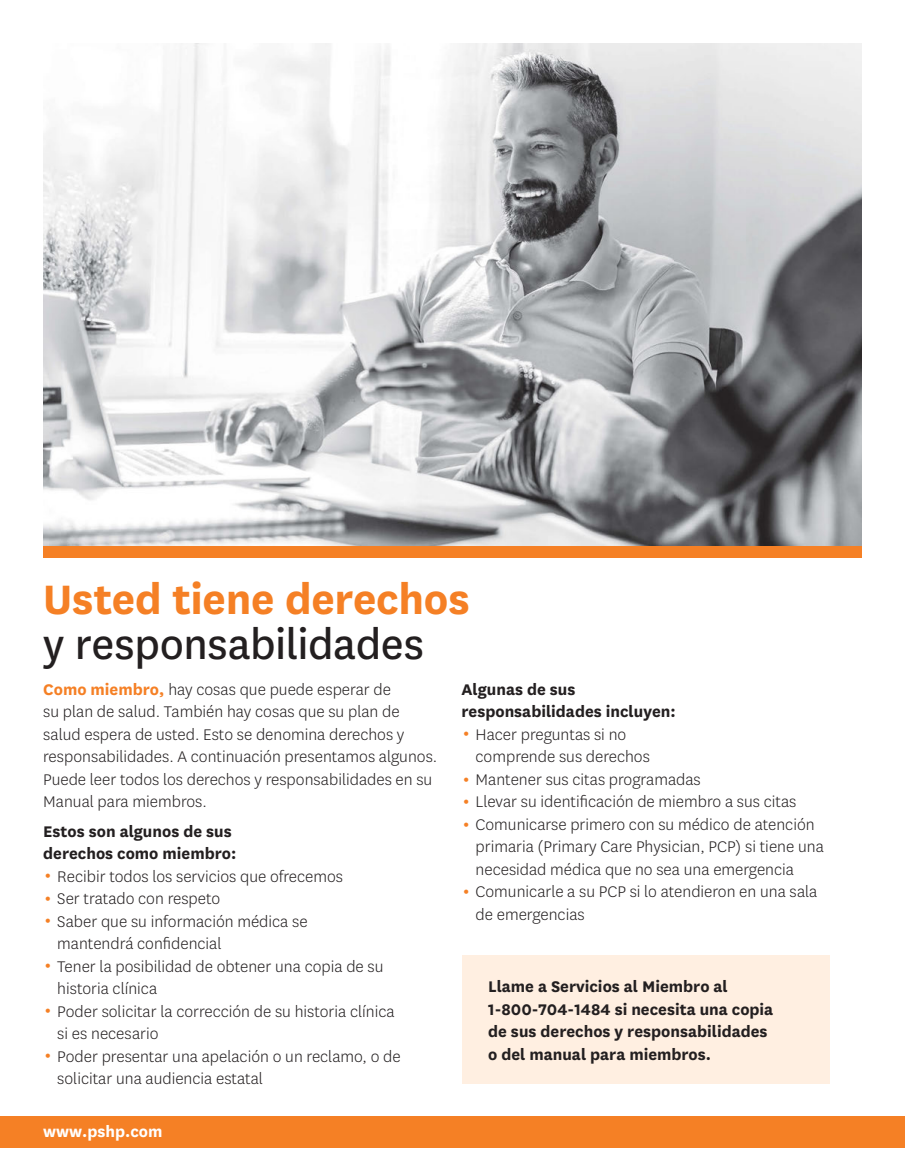
<style>
.page{position:relative;width:905px;height:1175px;background:#fff}
.page>*{position:absolute;margin:0;border:0;box-sizing:border-box;transform-origin:0 0}
.t1{font:700 48px "Centene Sans";letter-spacing:-.005em;color:#f58025}
.t2{font:48px "Centene Sans";letter-spacing:-.01em;color:#231f20}
.t3{font:300 18px/22.5px "Centene Sans";color:#231f20}
.t4{font:700 18px/22.5px "Centene Sans";color:#231f20}
.t5{font:700 18px "Centene Sans";color:#fff}
.s1{font-weight:700;color:#f58025}
</style>
<div class="page">
<div style="left:0;top:1116px;width:905px;height:31px;background:#f58025"></div>
<div style="left:462px;top:955px;width:367px;height:128px;background:#ffefe1"></div>
<img style="left:43px;top:43px;width:818px;height:502px">
<div style="left:43px;top:545px;width:818px;height:12px;background:#f58025"></div>
<h1 class="t1" style="left:43px;top:565px;width:428px">Usted tiene derechos</h1>
<h1 class="t2" style="left:43px;top:612px;width:382px">y responsabilidades</h1>
<p class="t3" style="left:43px;top:677px;width:395px"><span class="s1">Como miembro,</span> hay cosas que puede esperar de<br>su plan de salud. También hay cosas que su plan de salud espera de usted. Esto se denomina derechos y responsabilidades. A continuación presentamos algunos.<br>Puede leer todos los derechos y responsabilidades en su Manual para miembros.</p>
<p class="t4" style="left:43px;top:818px;width:195px">Estos son algunos de sus derechos como miembro:</p>
<p class="t3" style="left:57px;top:864px;width:345px">Recibir todos los servicios que ofrecemos<br>Ser tratado con respeto<br>Saber que su información médica se<br>mantendrá confidencial<br>Tener la posibilidad de obtener una copia de su historia clínica<br>Poder solicitar la corrección de su historia clínica si es necesario<br>Poder presentar una apelación o un reclamo, o de solicitar una audiencia estatal</p>
<p class="t4" style="left:461px;top:676px;width:216px">Algunas de sus responsabilidades incluyen:</p>
<p class="t3" style="left:475px;top:722px;width:350px">Hacer preguntas si no<br>comprende sus derechos<br>Mantener sus citas programadas<br>Llevar su identificación de miembro a sus citas Comunicarse primero con su médico de atención primaria (Primary Care Physician, PCP) si tiene una necesidad médica que no sea una emergencia Comunicarle a su PCP si lo atendieron en una sala de emergencias</p>
<p class="t4" style="left:488px;top:974px;width:286px">Llame a Servicios al Miembro al 1-800-704-1484 si necesita una copia de sus derechos y responsabilidades o del manual para miembros.</p>
<p class="t5" style="left:43px;top:1119px;width:121px">www.pshp.com</p>
</div>
